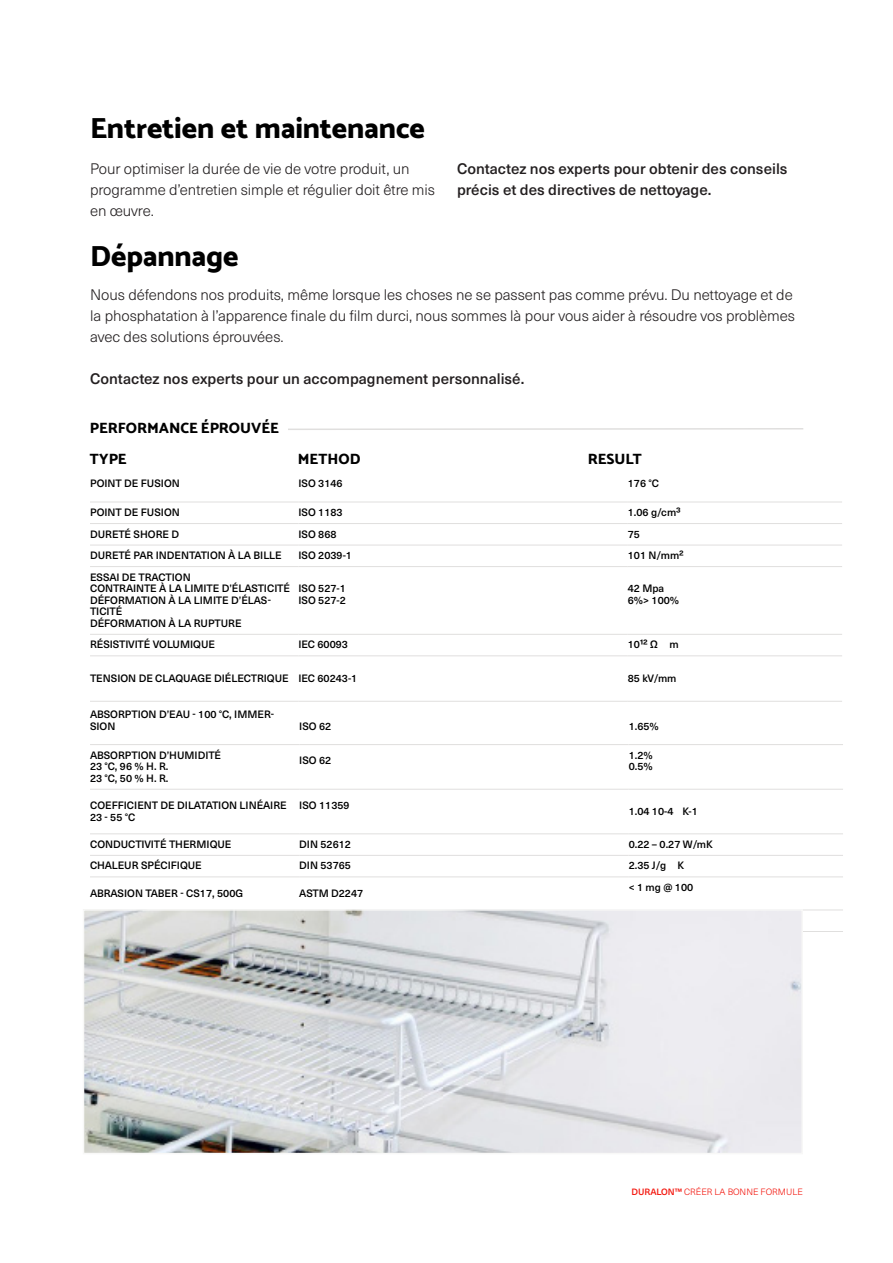
<style>
.page{position:relative;width:893px;height:1263px;background:#fff}
.page>*{position:absolute;margin:0;border:0;box-sizing:border-box;transform-origin:0 0}
.Subtitles{font:100 29.25px "Catamaran";letter-spacing:-.005em;color:#000}
.Paragraph{font:300 15px/21px "Neue Haas Unica Pro";letter-spacing:-.005em;color:#231f20}
.Paragraph-2{font:500 15px/21px "Neue Haas Unica Pro";color:#231f20}
.Sections{font:100 15px "Catamaran";letter-spacing:-.005em;color:#000}
.Table{font:500 10.5px/11.6px "Neue Haas Unica Pro";color:#000}
.Credits{font:300 9px "Neue Haas Unica Pro";color:#f3130a}
.s1{font-weight:500}
</style>
<div class="page">
<svg style="left:288px;top:428px;width:516px;height:2px"></svg>
<hr style="left:90px;top:502px;width:208px;height:1px;background:#e0dfde">
<hr style="left:298px;top:502px;width:330px;height:1px;background:#e0dfde">
<hr style="left:628px;top:502px;width:214px;height:1px;background:#e0dfde">
<hr style="left:90px;top:523px;width:208px;height:1px;background:#e0dfde">
<hr style="left:298px;top:523px;width:330px;height:1px;background:#e0dfde">
<hr style="left:628px;top:523px;width:214px;height:1px;background:#e0dfde">
<hr style="left:90px;top:545px;width:208px;height:1px;background:#e0dfde">
<hr style="left:298px;top:545px;width:330px;height:1px;background:#e0dfde">
<hr style="left:628px;top:545px;width:214px;height:1px;background:#e0dfde">
<hr style="left:90px;top:566px;width:208px;height:1px;background:#e0dfde">
<hr style="left:298px;top:566px;width:330px;height:1px;background:#e0dfde">
<hr style="left:628px;top:566px;width:214px;height:1px;background:#e0dfde">
<hr style="left:90px;top:634px;width:208px;height:1px;background:#e0dfde">
<hr style="left:298px;top:634px;width:330px;height:1px;background:#e0dfde">
<hr style="left:628px;top:634px;width:214px;height:1px;background:#e0dfde">
<hr style="left:90px;top:655px;width:208px;height:1px;background:#e0dfde">
<hr style="left:298px;top:655px;width:330px;height:1px;background:#e0dfde">
<hr style="left:628px;top:655px;width:214px;height:1px;background:#e0dfde">
<hr style="left:90px;top:701px;width:208px;height:1px;background:#e0dfde">
<hr style="left:298px;top:701px;width:330px;height:1px;background:#e0dfde">
<hr style="left:628px;top:701px;width:214px;height:1px;background:#e0dfde">
<hr style="left:90px;top:744px;width:209px;height:1px;background:#e0dfde">
<hr style="left:299px;top:744px;width:330px;height:1px;background:#e0dfde">
<hr style="left:629px;top:744px;width:214px;height:1px;background:#e0dfde">
<hr style="left:90px;top:789px;width:209px;height:1px;background:#e0dfde">
<hr style="left:299px;top:789px;width:330px;height:1px;background:#e0dfde">
<hr style="left:629px;top:789px;width:214px;height:1px;background:#e0dfde">
<hr style="left:90px;top:833px;width:209px;height:1px;background:#e0dfde">
<hr style="left:299px;top:833px;width:330px;height:1px;background:#e0dfde">
<hr style="left:629px;top:833px;width:214px;height:1px;background:#e0dfde">
<hr style="left:90px;top:855px;width:209px;height:1px;background:#e0dfde">
<hr style="left:299px;top:855px;width:330px;height:1px;background:#e0dfde">
<hr style="left:629px;top:855px;width:214px;height:1px;background:#e0dfde">
<hr style="left:90px;top:876px;width:209px;height:1px;background:#e0dfde">
<hr style="left:299px;top:876px;width:330px;height:1px;background:#e0dfde">
<hr style="left:629px;top:876px;width:214px;height:1px;background:#e0dfde">
<hr style="left:629px;top:909px;width:214px;height:1px;background:#e0dfde">
<hr style="left:629px;top:931px;width:214px;height:1px;background:#e0dfde">
<img style="left:86px;top:912px;width:714px;height:239px">
<div style="left:83px;top:909px;width:720px;height:245px;border:2px solid #f8f8f7"></div>
<p class="Subtitles" style="left:90px;top:106px;width:336px">Entretien et maintenance</p>
<p class="Paragraph" style="left:90px;top:158px;width:347px">Pour optimiser la durée de vie de votre produit, un programme d’entretien simple et régulier doit être mis en œuvre.</p>
<p class="Subtitles" style="left:90px;top:234px;width:150px">Dépannage</p>
<p class="Paragraph-2" style="left:457px;top:158px;width:332px">Contactez nos experts pour obtenir des conseils précis et des directives de nettoyage.</p>
<p class="Paragraph" style="left:90px;top:284px;width:706px">Nous défendons nos produits, même lorsque les choses ne se passent pas comme prévu. Du nettoyage et de la phosphatation à l’apparence finale du film durci, nous sommes là pour vous aider à résoudre vos problèmes avec des solutions éprouvées.</p>
<p class="Paragraph-2" style="left:90px;top:368px;width:436px">Contactez nos experts pour un accompagnement personnalisé.</p>
<p class="Sections" style="left:90px;top:417px;width:191px">PERFORMANCE ÉPROUVÉE</p>
<p class="Sections" style="left:90px;top:448px;width:38px">TYPE</p>
<p class="Sections" style="left:298px;top:448px;width:64px">METHOD</p>
<p class="Sections" style="left:588px;top:448px;width:56px">RESULT</p>
<p class="Table" style="left:90px;top:478px;width:91px">POINT DE FUSION</p>
<p class="Table" style="left:298px;top:478px;width:46px">ISO 3146</p>
<p class="Table" style="left:628px;top:478px;width:33px">176 °C</p>
<p class="Table" style="left:90px;top:507px;width:91px">POINT DE FUSION</p>
<p class="Table" style="left:298px;top:507px;width:46px">ISO 1183</p>
<p class="Table" style="left:628px;top:507px;width:54px">1.06 g/cm³</p>
<p class="Table" style="left:90px;top:528px;width:91px">DURETÉ SHORE D</p>
<p class="Table" style="left:298px;top:528px;width:40px">ISO 868</p>
<p class="Table" style="left:628px;top:528px;width:14px">75</p>
<p class="Table" style="left:90px;top:550px;width:193px">DURETÉ PAR INDENTATION À LA BILLE</p>
<p class="Table" style="left:298px;top:550px;width:55px">ISO 2039-1</p>
<p class="Table" style="left:628px;top:550px;width:57px">101 N/mm²</p>
<p class="Table" style="left:90px;top:571px;width:102px">ESSAI DE TRACTION</p>
<p class="Table" style="left:90px;top:583px;width:202px">CONTRAINTE À LA LIMITE D’ÉLASTICITÉ</p>
<p class="Table" style="left:90px;top:594px;width:182px">DÉFORMATION À LA LIMITE D’ÉLAS-<br>TICITÉ</p>
<p class="Table" style="left:90px;top:617px;width:153px">DÉFORMATION À LA RUPTURE</p>
<p class="Table" style="left:298px;top:583px;width:49px">ISO 527-1</p>
<p class="Table" style="left:298px;top:594px;width:49px">ISO 527-2</p>
<p class="Table" style="left:628px;top:583px;width:38px">42 Mpa</p>
<p class="Table" style="left:628px;top:594px;width:53px">6%&gt; 100%</p>
<p class="Table" style="left:90px;top:639px;width:127px">RÉSISTIVITÉ VOLUMIQUE</p>
<p class="Table" style="left:298px;top:639px;width:51px">IEC 60093</p>
<p class="Table" style="left:628px;top:639px;width:52px">10¹² Ω ⋅ m</p>
<p class="Table" style="left:90px;top:672px;width:200px">TENSION DE CLAQUAGE DIÉLECTRIQUE</p>
<p class="Table" style="left:298px;top:672px;width:61px">IEC 60243-1</p>
<p class="Table" style="left:628px;top:672px;width:50px">85 kV/mm</p>
<p class="Table" style="left:90px;top:709px;width:185px">ABSORPTION D’EAU - 100 °C, IMMER-<br>SION</p>
<p class="Table" style="left:299px;top:720px;width:34px">ISO 62</p>
<p class="Table" style="left:629px;top:720px;width:32px">1.65%</p>
<p class="Table" style="left:90px;top:749px;width:133px">ABSORPTION D’HUMIDITÉ</p>
<p class="Table" style="left:90px;top:761px;width:80px">23 °C, 96 % H. R.</p>
<p class="Table" style="left:90px;top:772px;width:80px">23 °C, 50 % H. R.</p>
<p class="Table" style="left:629px;top:749px;width:26px">1.2%</p>
<p class="Table" style="left:629px;top:761px;width:26px">0.5%</p>
<p class="Table" style="left:299px;top:755px;width:34px">ISO 62</p>
<p class="Table" style="left:90px;top:800px;width:198px">COEFFICIENT DE DILATATION LINÉAIRE<br>23 - 55 °C</p>
<p class="Table" style="left:299px;top:800px;width:52px">ISO 11359</p>
<p class="Table" style="left:629px;top:805px;width:71px">1.04 10-4 ⋅K-1</p>
<p class="Table" style="left:90px;top:838px;width:143px">CONDUCTIVITÉ THERMIQUE</p>
<p class="Table" style="left:299px;top:838px;width:53px">DIN 52612</p>
<p class="Table" style="left:629px;top:838px;width:86px">0.22 – 0.27 W/mK</p>
<p class="Table" style="left:90px;top:860px;width:113px">CHALEUR SPÉCIFIQUE</p>
<p class="Table" style="left:299px;top:860px;width:53px">DIN 53765</p>
<p class="Table" style="left:629px;top:860px;width:57px">2.35 J/g ⋅ K</p>
<p class="Table" style="left:90px;top:887px;width:155px">ABRASION TABER - CS17, 500G</p>
<p class="Table" style="left:299px;top:887px;width:65px">ASTM D2247</p>
<p class="Table" style="left:629px;top:881px;width:66px">&lt; 1 mg @ 100</p>
<p class="Credits" style="left:631px;top:1186px;width:173px"><span class="s1">DURALON™</span> CRÉER LA BONNE FORMULE</p>
</div>
